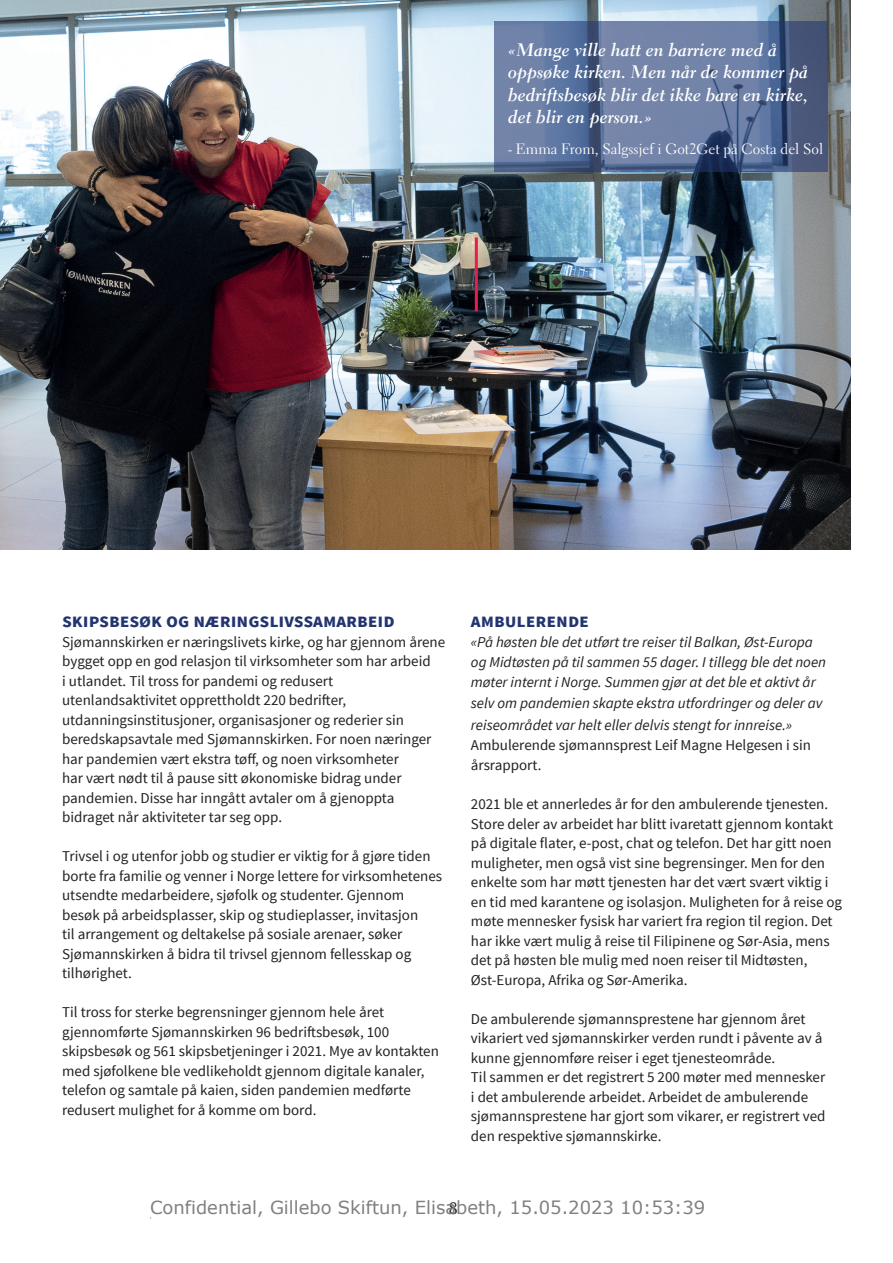
<style>
.page{position:relative;width:893px;height:1263px;background:#fff}
.page>*{position:absolute;margin:0;border:0;box-sizing:border-box;transform-origin:0 0}
.t1{font:700 19.5px "Source Sans Pro";color:#22356f}
.t2{font:18px/22.5px "Electra LT Std Bold Cursive";color:#fff}
.t3{font:18px "Verdana";color:#808080}
.t4{font:18px "Source Serif Pro";color:#231f20}
.t5{font:15px/19.5px "Source Sans Pro";color:#231f20}
.t6{font:italic 15px/20.1px "Source Sans Pro";color:#231f20}
.t7{font:15px "Electra LT Std";color:#fff}
</style>
<div class="page">
<img style="left:0;top:0;width:850px;height:549px">
<svg style="left:494px;top:21px;width:334px;height:150px;background:#607299"></svg>
<hr style="left:475px;top:237px;width:3px;height:74px;background:#eb1b4d">
<p class="t2" style="left:508px;top:38px;width:301px">«Mange ville hatt en barriere med å oppsøke kirken. Men når de kommer på bedriftsbesøk blir det ikke bare en kirke, det blir en person.»</p>
<p class="t7" style="left:508px;top:140px;width:316px">- Emma From, Salgssjef i Got2Get på Costa del Sol</p>
<h1 class="t1" style="left:62px;top:608px;width:334px">skipsbesøk og næringslivssamarbeid</h1>
<p class="t5" style="left:62px;top:632px;width:385px">Sjømannskirken er næringslivets kirke, og har gjennom årene bygget opp en god relasjon til virksomheter som har arbeid<br>i utlandet. Til tross for pandemi og redusert utenlandsaktivitet opprettholdt 220 bedrifter, utdanningsinstitusjoner, organisasjoner og rederier sin beredskapsavtale med Sjømannskirken. For noen næringer har pandemien vært ekstra tøff, og noen virksomheter<br>har vært nødt til å pause sitt økonomiske bidrag under pandemien. Disse har inngått avtaler om å gjenoppta bidraget når aktiviteter tar seg opp.</p>
<p class="t5" style="left:62px;top:847px;width:381px">Trivsel i og utenfor jobb og studier er viktig for å gjøre tiden borte fra familie og venner i Norge lettere for virksomhetenes utsendte medarbeidere, sjøfolk og studenter. Gjennom besøk på arbeidsplasser, skip og studieplasser, invitasjon<br>til arrangement og deltakelse på sosiale arenaer, søker Sjømannskirken å bidra til trivsel gjennom fellesskap og tilhørighet.</p>
<p class="t5" style="left:62px;top:1003px;width:378px">Til tross for sterke begrensninger gjennom hele året gjennomførte Sjømannskirken 96 bedriftsbesøk, 100 skipsbesøk og 561 skipsbetjeninger i 2021. Mye av kontakten med sjøfolkene ble vedlikeholdt gjennom digitale kanaler, telefon og samtale på kaien, siden pandemien medførte redusert mulighet for å komme om bord.</p>
<h1 class="t1" style="left:471px;top:608px;width:120px">ambulerende</h1>
<p class="t6" style="left:471px;top:632px;width:357px">«På høsten ble det utført tre reiser til Balkan, Øst-Europa og Midtøsten på til sammen 55 dager. I tillegg ble det noen møter internt i Norge. Summen gjør at det ble et aktivt år selv om pandemien skapte ekstra utfordringer og deler av</p>
<p class="t6" style="left:471px;top:715px;width:323px">reiseområdet var helt eller delvis stengt for innreise.»</p>
<p class="t5" style="left:471px;top:735px;width:342px;line-height:20.1px">Ambulerende sjømannsprest Leif Magne Helgesen i sin årsrapport.</p>
<p class="t5" style="left:471px;top:795px;width:373px">2021 ble et annerledes år for den ambulerende tjenesten.<br>Store deler av arbeidet har blitt ivaretatt gjennom kontakt på digitale flater, e-post, chat og telefon. Det har gitt noen muligheter, men også vist sine begrensinger. Men for den enkelte som har møtt tjenesten har det vært svært viktig i en tid med karantene og isolasjon. Muligheten for å reise og møte mennesker fysisk har variert fra region til region. Det har ikke vært mulig å reise til Filipinene og Sør-Asia, mens det på høsten ble mulig med noen reiser til Midtøsten, Øst-Europa, Afrika og Sør-Amerika.</p>
<p class="t5" style="left:471px;top:1009px;width:356px">De ambulerende sjømannsprestene har gjennom året vikariert ved sjømannskirker verden rundt i påvente av å kunne gjennomføre reiser i eget tjenesteområde.<br>Til sammen er det registrert 5 200 møter med mennesker i det ambulerende arbeidet. Arbeidet de ambulerende sjømannsprestene har gjort som vikarer, er registrert ved den respektive sjømannskirke.</p>
<p class="t3" style="left:150px;top:1196px;width:557px">Confidential, Gillebo Skiftun, Elisabeth, 15.05.2023 10:53:39</p>
<p class="t4" style="left:449px;top:1197px;width:10px">8</p>
</div>
